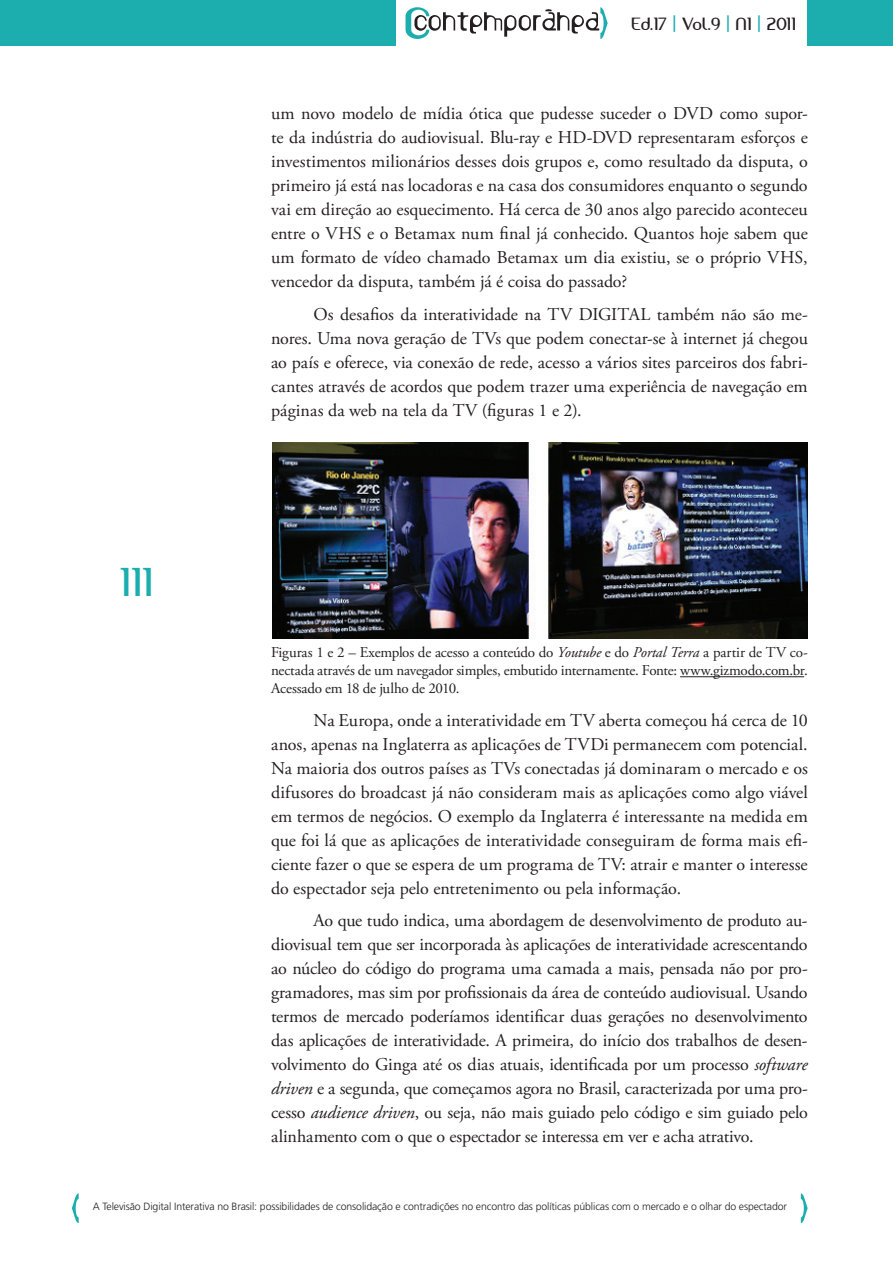
<style>
.page{position:relative;width:893px;height:1263px;background:#fff}
.page>*{position:absolute;margin:0;border:0;box-sizing:border-box;transform-origin:0 0}
.t1{font:37.5px "Amerika Sans";color:#1cadae}
.t2{font:18px/24px "Adobe Garamond Pro";letter-spacing:-.005em;color:#231f20;text-align:justify}
.t3{font:16.5px "Amerika Sans";color:#231f20}
.t4{font:15px/18px "Adobe Garamond Pro";letter-spacing:-.015em;color:#231f20;text-align:justify}
.t5{font:300 10.5px "Frutiger";letter-spacing:-.01em;color:#231f20}
.s1{color:#1cadae}
.s2{font-style:italic}
</style>
<div class="page">
<svg style="left:72px;top:1193px;width:7px;height:30px"></svg>
<svg style="left:801px;top:1193px;width:7px;height:30px"></svg>
<svg style="left:405px;top:7px;width:203px;height:32px"></svg>
<div style="left:0;top:0;width:395px;height:46px;background:#1cadae"></div>
<div style="left:808px;top:0;width:85px;height:46px;background:#1cadae"></div>
<hr style="left:680px;top:676px;width:124px;height:1px;background:#231f20">
<img style="left:272px;top:443px;width:536px;height:195px">
<p class="t3" style="left:631px;top:13px;width:166px">Ed.17 <span class="s1">|</span> Vol.9 <span class="s1">|</span> N1 <span class="s1">|</span> 2011</p>
<h1 class="t1" style="left:119px;top:558px;width:35px">111</h1>
<p class="t2" style="left:271px;top:102px;width:538px">um novo modelo de mídia ótica que pudesse suceder o DVD como supor&shy;te da indústria do audiovisual. Blu-ray e HD-DVD representaram esforços e investimentos milionários desses dois grupos e, como resultado da disputa, o primeiro já está nas locadoras e na casa dos consumidores enquanto o segundo vai em direção ao esquecimento. Há cerca de 30 anos algo parecido aconteceu entre o VHS e o Betamax num final já conhecido. Quantos hoje sabem que um formato de vídeo chamado Betamax um dia existiu, se o próprio VHS, vencedor da disputa, também já é coisa do passado?</p>
<p class="t2" style="left:271px;top:303px;width:538px;text-indent:43px">Os desafios da interatividade na TV DIGITAL também não são me&shy;nores. Uma nova geração de TVs que podem conectar-se à internet já chegou ao país e oferece, via conexão de rede, acesso a vários sites parceiros dos fabri&shy;cantes através de acordos que podem trazer uma experiência de navegação em páginas da web na tela da TV (figuras 1 e 2).</p>
<p class="t4" style="left:271px;top:644px;width:538px">Figuras 1 e 2 – Exemplos de acesso a conteúdo do <span class="s2">Youtube</span> e do <span class="s2">Portal Terra</span> a partir de TV co&shy;nectada através de um navegador simples, embutido internamente. Fonte: www.gizmodo.com.br.<br>Acessado em 18 de julho de 2010.</p>
<p class="t2" style="left:271px;top:709px;width:538px;text-indent:43px">Na Europa, onde a interatividade em TV aberta começou há cerca de 10 anos, apenas na Inglaterra as aplicações de TVDi permanecem com potencial.<br>Na maioria dos outros países as TVs conectadas já dominaram o mercado e os difusores do broadcast já não consideram mais as aplicações como algo viável em termos de negócios. O exemplo da Inglaterra é interessante na medida em que foi lá que as aplicações de interatividade conseguiram de forma mais efi&shy;ciente fazer o que se espera de um programa de TV: atrair e manter o interesse do espectador seja pelo entretenimento ou pela informação.</p>
<p class="t2" style="left:271px;top:909px;width:538px;text-indent:43px">Ao que tudo indica, uma abordagem de desenvolvimento de produto au&shy;diovisual tem que ser incorporada às aplicações de interatividade acrescentando ao núcleo do código do programa uma camada a mais, pensada não por pro&shy;gramadores, mas sim por profissionais da área de conteúdo audiovisual. Usando termos de mercado poderíamos identificar duas gerações no desenvolvimento das aplicações de interatividade. A primeira, do início dos trabalhos de desen&shy;volvimento do Ginga até os dias atuais, identificada por um processo <span class="s2">software driven</span> e a segunda, que começamos agora no Brasil, caracterizada por uma pro&shy;cesso <span class="s2">audience driven</span>, ou seja, não mais guiado pelo código e sim guiado pelo alinhamento com o que o espectador se interessa em ver e acha atrativo.</p>
<p class="t5" style="left:93px;top:1200px;width:696px">A Televisão Digital Interativa no Brasil: possibilidades de consolidação e contradições no encontro das políticas públicas com o mercado e o olhar do espectador</p>
</div>
